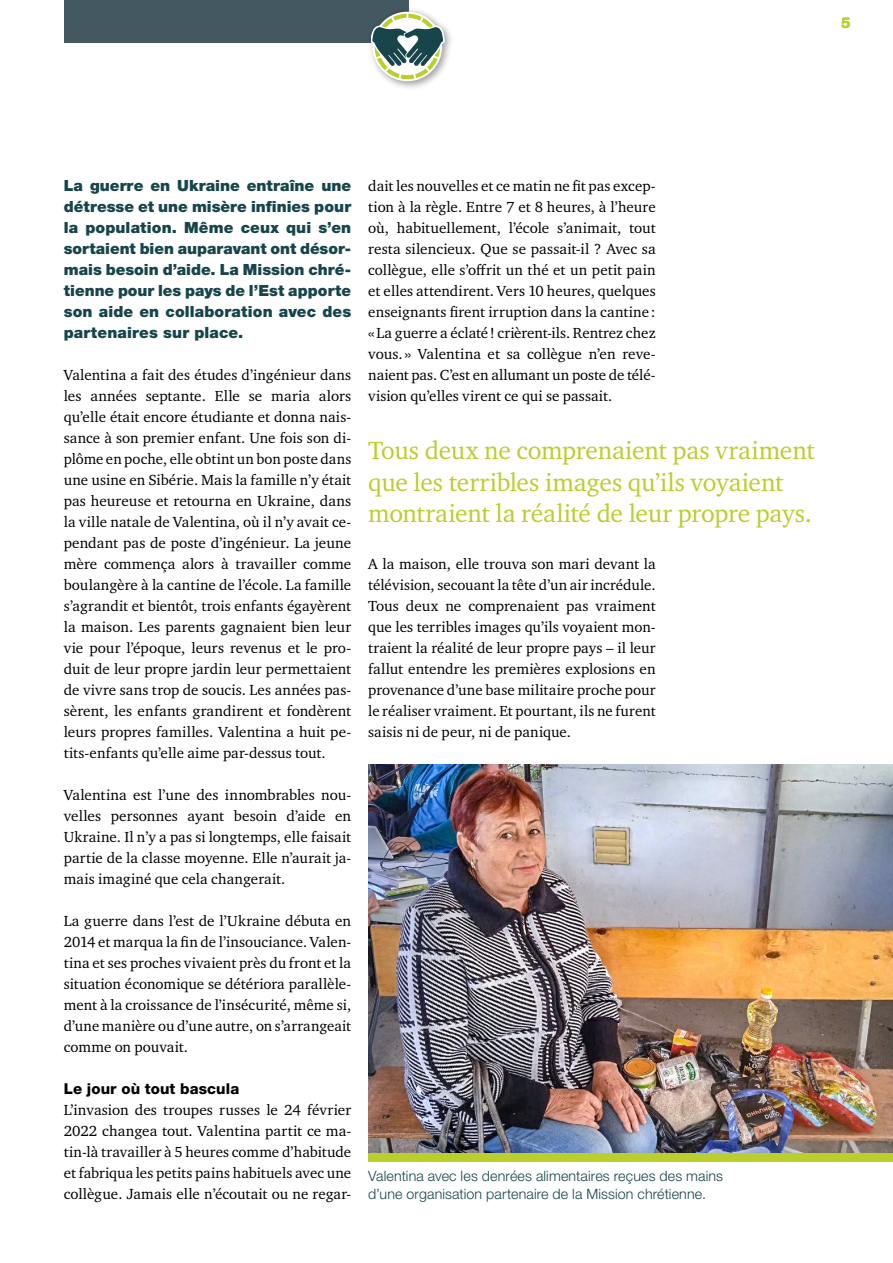
<style>
.page{position:relative;width:893px;height:1263px;background:#fff}
.page>*{position:absolute;margin:0;border:0;box-sizing:border-box;transform-origin:0 0}
.t1{font:25.5px/31.5px "Charter ITC Std";letter-spacing:-.005em;color:#bace2c}
.t2{font:900 15.45px/21px "Helvetica Neue LT Pro";letter-spacing:.01em;color:#17454b;text-align:justify}
.t3{font:15px/21px "Charter ITC Std";letter-spacing:.005em;color:#000;text-align:justify}
.t4{font:800 15px "Helvetica Neue LT Pro";letter-spacing:.01em;color:#000}
.t5{font:800 15px "Helvetica Neue LT Pro";color:#bace2c}
.t6{font:300 14.25px/18px "Helvetica Neue LT Pro";letter-spacing:.01em;color:#17454b}
</style>
<div class="page">
<img style="left:368px;top:764px;width:525px;height:389px">
<div style="left:368px;top:1153px;width:525px;height:8px;background:#bace2c"></div>
<div style="left:64px;top:0;width:344px;height:42px;background:#445862"></div>
<div style="left:366px;top:7px;width:88px;height:83px;background:#000;opacity:.38"></div>
<svg style="left:371px;top:12px;width:73px;height:69px"></svg>
<p class="t5" style="left:841px;top:13px;width:11px">5</p>
<p class="t2" style="left:64px;top:175px;width:289px">La guerre en Ukraine entraîne une détresse et une misère infinies pour la population. Même ceux qui s’en sortaient bien auparavant ont désor&shy;mais besoin d’aide. La Mission chré&shy;tienne pour les pays de l’Est apporte son aide en collaboration avec des partenaires sur place.</p>
<p class="t3" style="left:64px;top:364px;width:289px">Valentina a fait des études d’ingénieur dans les années septante. Elle se maria alors qu’elle était encore étudiante et donna nais&shy;sance à son premier enfant. Une fois son di&shy;plôme en poche, elle obtint un bon poste dans une usine en Sibérie. Mais la famille n’y était pas heureuse et retourna en Ukraine, dans la ville natale de Valentina, où il n’y avait ce&shy;pendant pas de poste d’ingénieur. La jeune mère commença alors à travailler comme boulangère à la cantine de l’école. La famille s’agrandit et bientôt, trois enfants égayèrent la maison. Les parents gagnaient bien leur vie pour l’époque, leurs revenus et le pro&shy;duit de leur propre jardin leur permettaient de vivre sans trop de soucis. Les années pas&shy;sèrent, les enfants grandirent et fondèrent leurs propres familles. Valentina a huit pe&shy;tits-enfants qu’elle aime par-dessus tout.</p>
<p class="t3" style="left:64px;top:784px;width:289px">Valentina est l’une des innombrables nou&shy;velles personnes ayant besoin d’aide en Ukraine. Il n’y a pas si longtemps, elle faisait partie de la classe moyenne. Elle n’aurait ja&shy;mais imaginé que cela changerait.</p>
<p class="t3" style="left:64px;top:910px;width:289px">La guerre dans l’est de l’Ukraine débuta en 2014 et marqua la fin de l’insouciance. Valen&shy;tina et ses proches vivaient près du front et la situation économique se détériora parallèle&shy;ment à la croissance de l’insécurité, même si, d’une manière ou d’une autre, on s’arrangeait comme on pouvait.</p>
<p class="t4" style="left:64px;top:1080px;width:177px">Le jour où tout bascula</p>
<p class="t3" style="left:64px;top:1099px;width:289px">L’invasion des troupes russes le 24 février 2022 changea tout. Valentina partit ce ma&shy;tin-là travailler à 5 heures comme d’habitude et fabriqua les petits pains habituels avec une collègue. Jamais elle n’écoutait ou ne regar-</p>
<p class="t3" style="left:368px;top:175px;width:289px">dait les nouvelles et ce matin ne fit pas excep&shy;tion à la règle. Entre 7 et 8 heures, à l’heure où, habituellement, l’école s’animait, tout resta silencieux. Que se passait-il ? Avec sa collègue, elle s’offrit un thé et un petit pain et elles attendirent. Vers 10 heures, quelques enseignants firent irruption dans la cantine : «La guerre a éclaté! crièrent-ils. Rentrez chez vous. » Valentina et sa collègue n’en reve&shy;naient pas. C’est en allumant un poste de télé&shy;vision qu’elles virent ce qui se passait.</p>
<h1 class="t1" style="left:368px;top:434px;width:448px">Tous deux ne comprenaient pas vraiment que les terribles images qu’ils voyaient montraient la réalité de leur propre pays.</h1>
<p class="t3" style="left:368px;top:553px;width:289px">A la maison, elle trouva son mari devant la télévision, secouant la tête d’un air incrédule.<br>Tous deux ne comprenaient pas vraiment que les terribles images qu’ils voyaient mon&shy;traient la réalité de leur propre pays – il leur fallut entendre les premières explosions en provenance d’une base militaire proche pour le réaliser vraiment. Et pourtant, ils ne furent saisis ni de peur, ni de panique.</p>
<p class="t6" style="left:368px;top:1167px;width:356px">Valentina avec les denrées alimentaires reçues des mains d’une organisation partenaire de la Mission chrétienne.</p>
</div>
